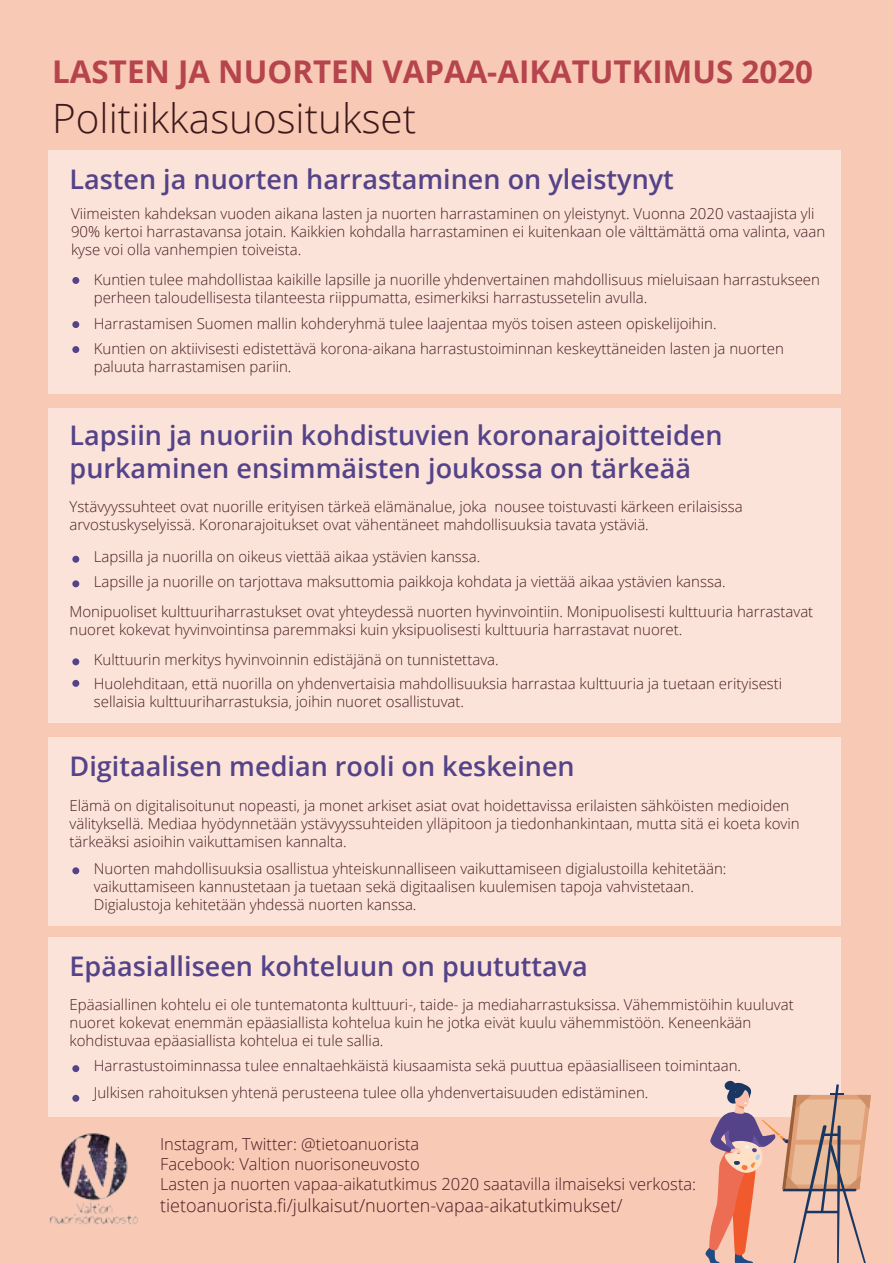
<style>
.page{position:relative;width:893px;height:1263px;background:#f8c9b4}
.page>*{position:absolute;margin:0;border:0;box-sizing:border-box;transform-origin:0 0}
.t1{font:300 40.5px "Open Sans";color:#3d181c}
.t2{font:700 31.35px "Open Sans";color:#b5444d}
.t3{font:600 27px/32.4px "Open Sans";color:#544388}
.t4{font:300 18px "Open Sans";color:#471c23}
.t5{font:300 16.5px/19.8px "Open Sans";color:#471c23}
.t6{font:300 15px/18px "Open Sans";color:#471c23}
</style>
<div class="page">
<div style="left:48px;top:151px;width:792px;height:243px;background:#fbe3d9"></div>
<div style="left:72px;top:277px;width:7px;height:7px;background:#544388;border-radius:50%"></div>
<div style="left:72px;top:346px;width:7px;height:7px;background:#544388;border-radius:50%"></div>
<div style="left:72px;top:321px;width:7px;height:7px;background:#544388;border-radius:50%"></div>
<div style="left:48px;top:408px;width:792px;height:315px;background:#fbe3d9"></div>
<div style="left:72px;top:556px;width:7px;height:7px;background:#544388;border-radius:50%"></div>
<div style="left:72px;top:580px;width:7px;height:7px;background:#544388;border-radius:50%"></div>
<div style="left:72px;top:658px;width:7px;height:7px;background:#544388;border-radius:50%"></div>
<div style="left:72px;top:680px;width:7px;height:7px;background:#544388;border-radius:50%"></div>
<div style="left:48px;top:737px;width:792px;height:188px;background:#fbe3d9"></div>
<div style="left:72px;top:867px;width:7px;height:7px;background:#544388;border-radius:50%"></div>
<div style="left:48px;top:937px;width:792px;height:179px;background:#fbe3d9"></div>
<div style="left:72px;top:1065px;width:7px;height:7px;background:#544388;border-radius:50%"></div>
<div style="left:72px;top:1095px;width:7px;height:7px;background:#544388;border-radius:50%"></div>
<img style="left:49px;top:1133px;width:89px;height:92px">
<svg style="left:705px;top:1079px;width:166px;height:184px"></svg>
<p class="t2" style="left:52px;top:49px;width:762px">LASTEN JA NUORTEN VAPAA-AIKATUTKIMUS 2020</p>
<p class="t1" style="left:52px;top:90px;width:366px">Politiikkasuositukset</p>
<p class="t3" style="left:70px;top:163px;width:606px">Lasten ja nuorten harrastaminen on yleistynyt</p>
<p class="t6" style="left:71px;top:204px;width:756px">Viimeisten kahdeksan vuoden aikana lasten ja nuorten harrastaminen on yleistynyt. Vuonna 2020 vastaajista yli<br>90% kertoi harrastavansa jotain. Kaikkien kohdalla harrastaminen ei kuitenkaan ole välttämättä oma valinta, vaan kyse voi olla vanhempien toiveista.</p>
<p class="t6" style="left:94px;top:270px;width:728px">Kuntien tulee mahdollistaa kaikille lapsille ja nuorille yhdenvertainen mahdollisuus mieluisaan harrastukseen perheen taloudellisesta tilanteesta riippumatta, esimerkiksi harrastussetelin avulla.</p>
<p class="t6" style="left:94px;top:311px;width:692px;line-height:25px">Harrastamisen Suomen mallin kohderyhmä tulee laajentaa myös toisen asteen opiskelijoihin.<br>Kuntien on aktiivisesti edistettävä korona-aikana harrastustoiminnan keskeyttäneiden lasten ja nuorten</p>
<p class="t6" style="left:94px;top:357px;width:199px">paluuta harrastamisen pariin.</p>
<p class="t3" style="left:70px;top:419px;width:654px">Lapsiin ja nuoriin kohdistuvien koronarajoitteiden purkaminen ensimmäisten joukossa on tärkeää</p>
<p class="t6" style="left:70px;top:497px;width:675px">Ystävyyssuhteet ovat nuorille erityisen tärkeä elämänalue, joka nousee toistuvasti kärkeen erilaisissa arvostuskyselyissä. Koronarajoitukset ovat vähentäneet mahdollisuuksia tavata ystäviä.</p>
<p class="t6" style="left:94px;top:544px;width:633px;line-height:24.6px">Lapsilla ja nuorilla on oikeus viettää aikaa ystävien kanssa.<br>Lapsille ja nuorille on tarjottava maksuttomia paikkoja kohdata ja viettää aikaa ystävien kanssa.</p>
<p class="t6" style="left:70px;top:602px;width:745px">Monipuoliset kulttuuriharrastukset ovat yhteydessä nuorten hyvinvointiin. Monipuolisesti kulttuuria harrastavat nuoret kokevat hyvinvointinsa paremmaksi kuin yksipuolisesti kulttuuria harrastavat nuoret.</p>
<p class="t6" style="left:94px;top:647px;width:690px;line-height:23.9px">Kulttuurin merkitys hyvinvoinnin edistäjänä on tunnistettava.<br>Huolehditaan, että nuorilla on yhdenvertaisia mahdollisuuksia harrastaa kulttuuria ja tuetaan erityisesti</p>
<p class="t6" style="left:94px;top:692px;width:372px">sellaisia kulttuuriharrastuksia, joihin nuoret osallistuvat.</p>
<p class="t3" style="left:70px;top:750px;width:507px">Digitaalisen median rooli on keskeinen</p>
<p class="t6" style="left:70px;top:796px;width:732px">Elämä on digitalisoitunut nopeasti, ja monet arkiset asiat ovat hoidettavissa erilaisten sähköisten medioiden välityksellä. Mediaa hyödynnetään ystävyyssuhteiden ylläpitoon ja tiedonhankintaan, mutta sitä ei koeta kovin tärkeäksi asioihin vaikuttamisen kannalta.</p>
<p class="t6" style="left:94px;top:859px;width:634px">Nuorten mahdollisuuksia osallistua yhteiskunnalliseen vaikuttamiseen digialustoilla kehitetään: vaikuttamiseen kannustetaan ja tuetaan sekä digitaalisen kuulemisen tapoja vahvistetaan.<br>Digialustoja kehitetään yhdessä nuorten kanssa.</p>
<p class="t3" style="left:70px;top:950px;width:520px">Epäasialliseen kohteluun on puututtava</p>
<p class="t6" style="left:70px;top:995px;width:726px">Epäasiallinen kohtelu ei ole tuntematonta kulttuuri-, taide- ja mediaharrastuksissa. Vähemmistöihin kuuluvat nuoret kokevat enemmän epäasiallista kohtelua kuin he jotka eivät kuulu vähemmistöön. Keneenkään kohdistuvaa epäasiallista kohtelua ei tule sallia.</p>
<p class="t6" style="left:94px;top:1052px;width:649px;line-height:26.7px">Harrastustoiminnassa tulee ennaltaehkäistä kiusaamista sekä puuttua epäasialliseen toimintaan.<br>Julkisen rahoituksen yhtenä perusteena tulee olla yhdenvertaisuuden edistäminen.</p>
<p class="t5" style="left:160px;top:1134px;width:538px">Instagram, Twitter: @tietoanuorista<br>Facebook: Valtion nuorisoneuvosto<br>Lasten ja nuorten vapaa-aikatutkimus 2020 saatavilla ilmaiseksi verkosta:</p>
<p class="t4" style="left:160px;top:1193px;width:464px">tietoanuorista.fi/julkaisut/nuorten-vapaa-aikatutkimukset/</p>
</div>
